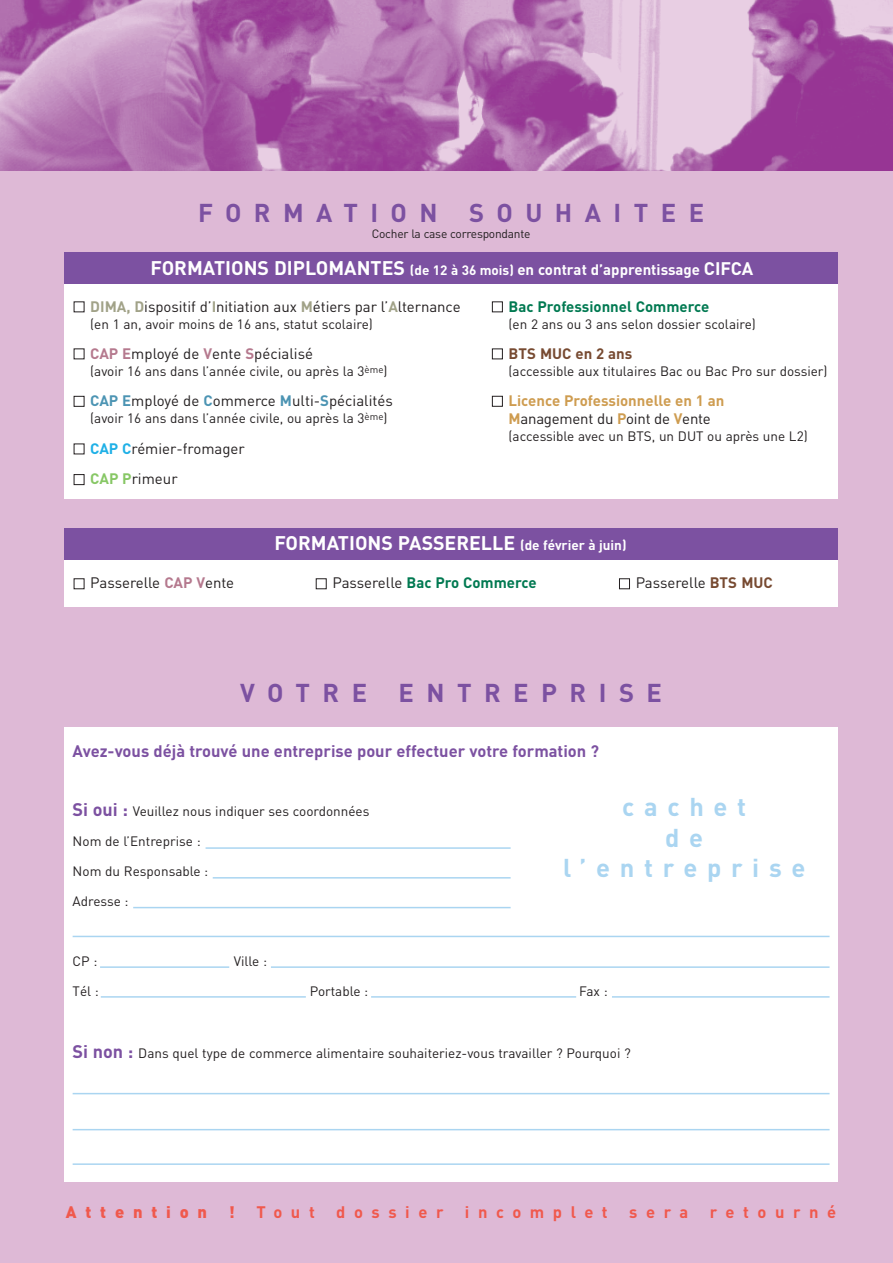
<style>
.page{position:relative;width:893px;height:1263px;background:#deb9d6}
.page>*{position:absolute;margin:0;border:0;box-sizing:border-box;transform-origin:0 0}
.t1{font:700 25.5px "DIN";letter-spacing:.49em;color:#7c51a1}
.t2{font:700 25.5px/30.6px "DIN";letter-spacing:.38em;color:#aad5f1;text-align:center}
.t3{font:700 19.5px "DIN";color:#fff}
.t4{font:700 16.5px "DIN";color:#7c51a1}
.t5{font:700 16.5px "DIN";letter-spacing:.52em;color:#f0594d}
.t6{font:900 16.5px "DIN";letter-spacing:.535em;color:#f0594d}
.t7{font:15px/30.5px "DIN";color:#231f20}
.t8{font:700 15px "DIN";color:#fff}
.t9{font:700 15px/17.7px "DIN";color:#ce9c50}
.t10{font:700 15px "DIN";color:#017951}
.t11{font:700 15px "DIN";color:#774a31}
.t12{font:13.5px "DIN";color:#231f20}
.t13{font:12px "DIN";letter-spacing:-.02em;color:#231f20}
.s1{font-size:19.5px}
.s2{font-size:13.5px}
.s3{font-size:18px}
.s4{font-weight:700;color:#a1a288}
.s5{font-weight:700;color:#b5798e}
.s6{font-weight:700;color:#4c94b3}
.s7{font-weight:700;color:#1fb0e6}
.s8{font-weight:700;color:#87c765}
.s9{font-weight:400;color:#231f20}
.s10{font-weight:700;color:#774a31}
.s11{font-weight:700;font-size:18px;color:#7c51a1}
</style>
<div class="page">
<div style="left:64px;top:528px;width:774px;height:78px;background:#fff"></div>
<div style="left:64px;top:528px;width:774px;height:32px;background:#7c51a1"></div>
<div style="left:74px;top:578px;width:10px;height:11px;border:1px solid #231f20"></div>
<div style="left:316px;top:578px;width:11px;height:11px;border:1px solid #231f20"></div>
<div style="left:619px;top:578px;width:11px;height:11px;border:1px solid #231f20"></div>
<div style="left:64px;top:727px;width:774px;height:454px;background:#fff"></div>
<div style="left:64px;top:252px;width:774px;height:247px;background:#fff"></div>
<div style="left:64px;top:252px;width:774px;height:32px;background:#7c51a1"></div>
<div style="left:492px;top:302px;width:11px;height:10px;border:1px solid #231f20"></div>
<div style="left:492px;top:349px;width:11px;height:10px;border:1px solid #231f20"></div>
<div style="left:492px;top:396px;width:11px;height:11px;border:1px solid #231f20"></div>
<div style="left:74px;top:396px;width:10px;height:11px;border:1px solid #231f20"></div>
<div style="left:74px;top:474px;width:10px;height:11px;border:1px solid #231f20"></div>
<hr style="left:206px;top:847px;width:305px;height:2px;background:#aad5f1">
<hr style="left:213px;top:877px;width:298px;height:1px;background:#aad5f1">
<hr style="left:133px;top:907px;width:378px;height:1px;background:#aad5f1">
<hr style="left:271px;top:966px;width:558px;height:2px;background:#aad5f1">
<hr style="left:100px;top:966px;width:129px;height:2px;background:#aad5f1">
<hr style="left:612px;top:996px;width:217px;height:2px;background:#aad5f1">
<hr style="left:101px;top:996px;width:205px;height:2px;background:#aad5f1">
<hr style="left:73px;top:936px;width:756px;height:1px;background:#aad5f1">
<hr style="left:73px;top:1093px;width:756px;height:1px;background:#aad5f1">
<hr style="left:73px;top:1129px;width:756px;height:1px;background:#aad5f1">
<hr style="left:73px;top:1163px;width:756px;height:2px;background:#aad5f1">
<hr style="left:371px;top:996px;width:205px;height:2px;background:#aad5f1">
<img style="left:0;top:0;width:892px;height:170px">
<h1 class="t1" style="left:198px;top:196px;width:508px">FORMATION SOUHAITEE</h1>
<p class="t13" style="left:372px;top:227px;width:160px">Cocher la case correspondante</p>
<p class="t8" style="left:151px;top:260px;width:604px"><span class="s1">FORMATIONS DIPLOMANTES</span> <span class="s2">(de 12 à 36 mois)</span> en contrat d’apprentissage <span class="s3">CIFCA</span></p>
<p class="t7" style="left:90px;top:291px;width:372px"><span class="s4">DIMA, D</span>ispositif d’<span class="s4">I</span>nitiation aux <span class="s4">M</span>étiers par l’<span class="s4">A</span>lternance</p>
<p class="t12" style="left:90px;top:315px;width:284px">(en 1 an, avoir moins de 16 ans, statut scolaire)</p>
<p class="t7" style="left:90px;top:338px;width:224px"><span class="s5">CAP E</span>mployé de <span class="s5">V</span>ente <span class="s5">S</span>pécialisé</p>
<p class="t12" style="left:90px;top:363px;width:299px">(avoir 16 ans dans l’année civile, ou après la 3<sup>ème</sup>)</p>
<p class="t7" style="left:90px;top:385px;width:304px"><span class="s6">CAP E</span>mployé de <span class="s6">C</span>ommerce <span class="s6">M</span>ulti-<span class="s6">S</span>pécialités</p>
<p class="t12" style="left:90px;top:410px;width:299px">(avoir 16 ans dans l’année civile, ou après la 3<sup>ème</sup>)</p>
<p class="t7" style="left:90px;top:433px;width:156px"><span class="s7">CAP C</span>rémier-fromager<br><span class="s8">CAP P</span>rimeur</p>
<p class="t10" style="left:509px;top:296px;width:202px">Bac Professionnel Commerce</p>
<p class="t12" style="left:509px;top:315px;width:249px">(en 2 ans ou 3 ans selon dossier scolaire)</p>
<p class="t11" style="left:509px;top:344px;width:125px">BTS MUC en 2 ans</p>
<p class="t12" style="left:509px;top:363px;width:321px">(accessible aux titulaires Bac ou Bac Pro sur dossier)</p>
<p class="t9" style="left:509px;top:391px;width:217px">Licence Professionnelle en 1 an<br>M<span class="s9">anagement du</span> P<span class="s9">oint de</span> V<span class="s9">ente</span></p>
<p class="t12" style="left:509px;top:428px;width:301px">(accessible avec un BTS, un DUT ou après une L2)</p>
<h2 class="t3" style="left:274px;top:530px;width:354px">FORMATIONS PASSERELLE <span class="s2">(de février à juin)</span></h2>
<p class="t7" style="left:90px;top:567px;width:145px">Passerelle <span class="s5">CAP V</span>ente</p>
<p class="t10" style="left:332px;top:573px;width:206px"><span class="s9">Passerelle</span> Bac Pro Commerce</p>
<p class="t7" style="left:636px;top:567px;width:139px">Passerelle <span class="s10">BTS MUC</span></p>
<h1 class="t1" style="left:240px;top:676px;width:423px">VOTRE ENTREPRISE</h1>
<p class="t4" style="left:73px;top:740px;width:528px">Avez-vous déjà trouvé une entreprise pour effectuer votre formation ?</p>
<p class="t12" style="left:73px;top:803px;width:298px"><span class="s11">Si oui :</span> Veuillez nous indiquer ses coordonnées</p>
<p class="t12" style="left:73px;top:833px;width:130px">Nom de l’Entreprise :</p>
<p class="t12" style="left:73px;top:863px;width:137px">Nom du Responsable :</p>
<p class="t12" style="left:73px;top:893px;width:57px">Adresse :</p>
<h1 class="t2" style="left:563px;top:790px;width:244px">cachet<br>d e l’entreprise</h1>
<p class="t12" style="left:73px;top:952px;width:26px">CP :</p>
<p class="t12" style="left:234px;top:952px;width:35px">Ville :</p>
<p class="t12" style="left:73px;top:982px;width:28px">Tél :</p>
<p class="t12" style="left:310px;top:982px;width:60px">Portable :</p>
<p class="t12" style="left:579px;top:982px;width:30px">Fax :</p>
<p class="t12" style="left:73px;top:1045px;width:560px"><span class="s11">Si non :</span> Dans quel type de commerce alimentaire souhaiteriez-vous travailler ? Pourquoi ?</p>
<p class="t6" style="left:66px;top:1201px;width:143px">Attention</p>
<p class="t6" style="left:229px;top:1201px;width:8px">!</p>
<p class="t5" style="left:256px;top:1202px;width:60px">Tout</p>
<p class="t5" style="left:336px;top:1202px;width:109px">dossier</p>
<p class="t5" style="left:465px;top:1202px;width:144px">incomplet</p>
<p class="t5" style="left:629px;top:1202px;width:61px">sera</p>
<p class="t5" style="left:710px;top:1202px;width:128px">retourné</p>
</div>
